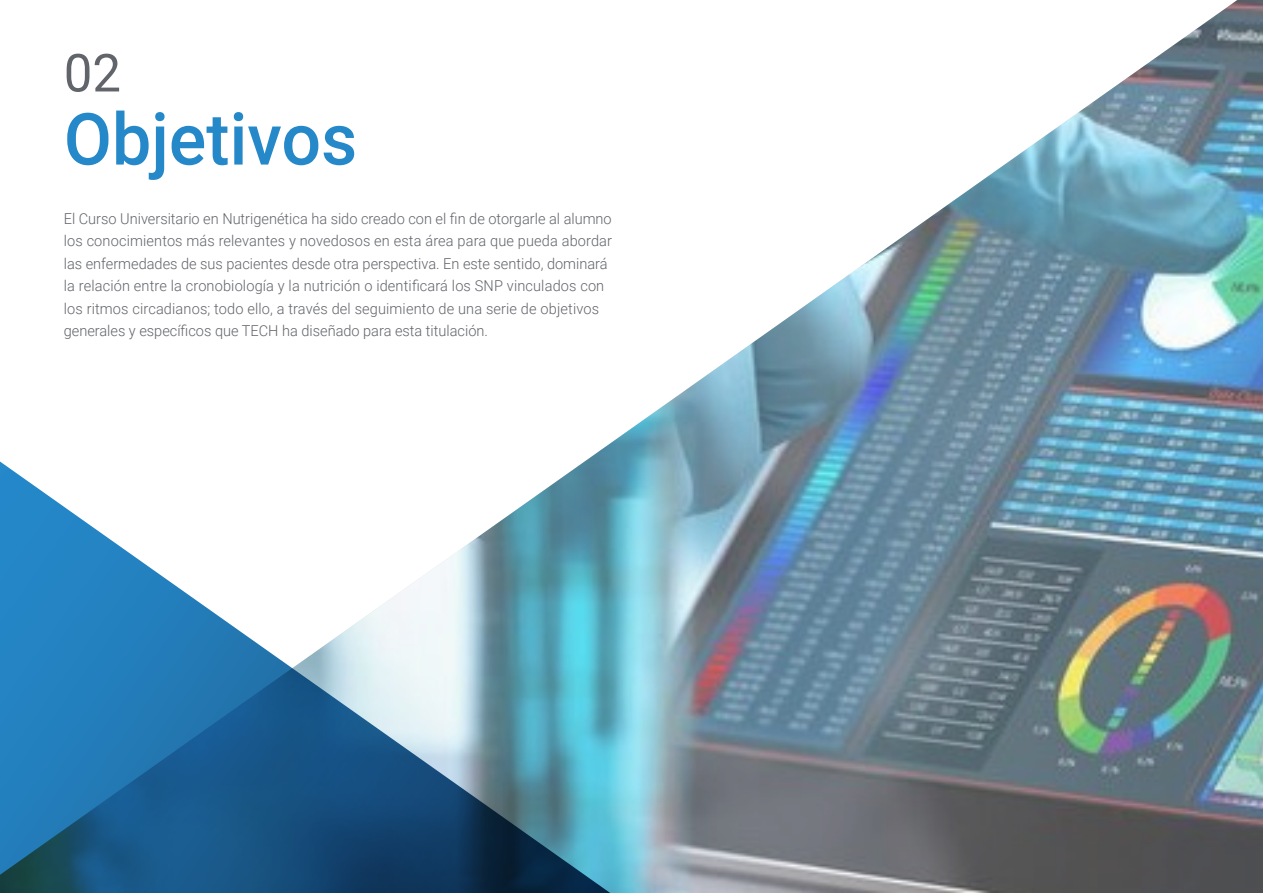
<style>
.page{position:relative;width:1263px;height:893px;background:#fff}
.page>*{position:absolute;margin:0;border:0;box-sizing:border-box;transform-origin:0 0}
.t1{font:500 72px "Roboto";color:#2488c9}
.t2{font:52.5px "Roboto";color:#61646a}
.t3{font:300 15px/22.5px "Roboto";color:#61646a}
</style>
<div class="page">
<img style="left:606px;top:0;width:657px;height:893px">
<svg style="left:0;top:446px;width:640px;height:447px"></svg>
<h2 class="t2" style="left:64px;top:36px;width:59px">02</h2>
<h1 class="t1" style="left:64px;top:89px;width:295px">Objetivos</h1>
<p class="t3" style="left:64px;top:207px;width:550px">El Curso Universitario en Nutrigenética ha sido creado con el fin de otorgarle al alumno los conocimientos más relevantes y novedosos en esta área para que pueda abordar las enfermedades de sus pacientes desde otra perspectiva. En este sentido, dominará la relación entre la cronobiología y la nutrición o identificará los SNP vinculados con los ritmos circadianos; todo ello, a través del seguimiento de una serie de objetivos generales y específicos que TECH ha diseñado para esta titulación.</p>
</div>
